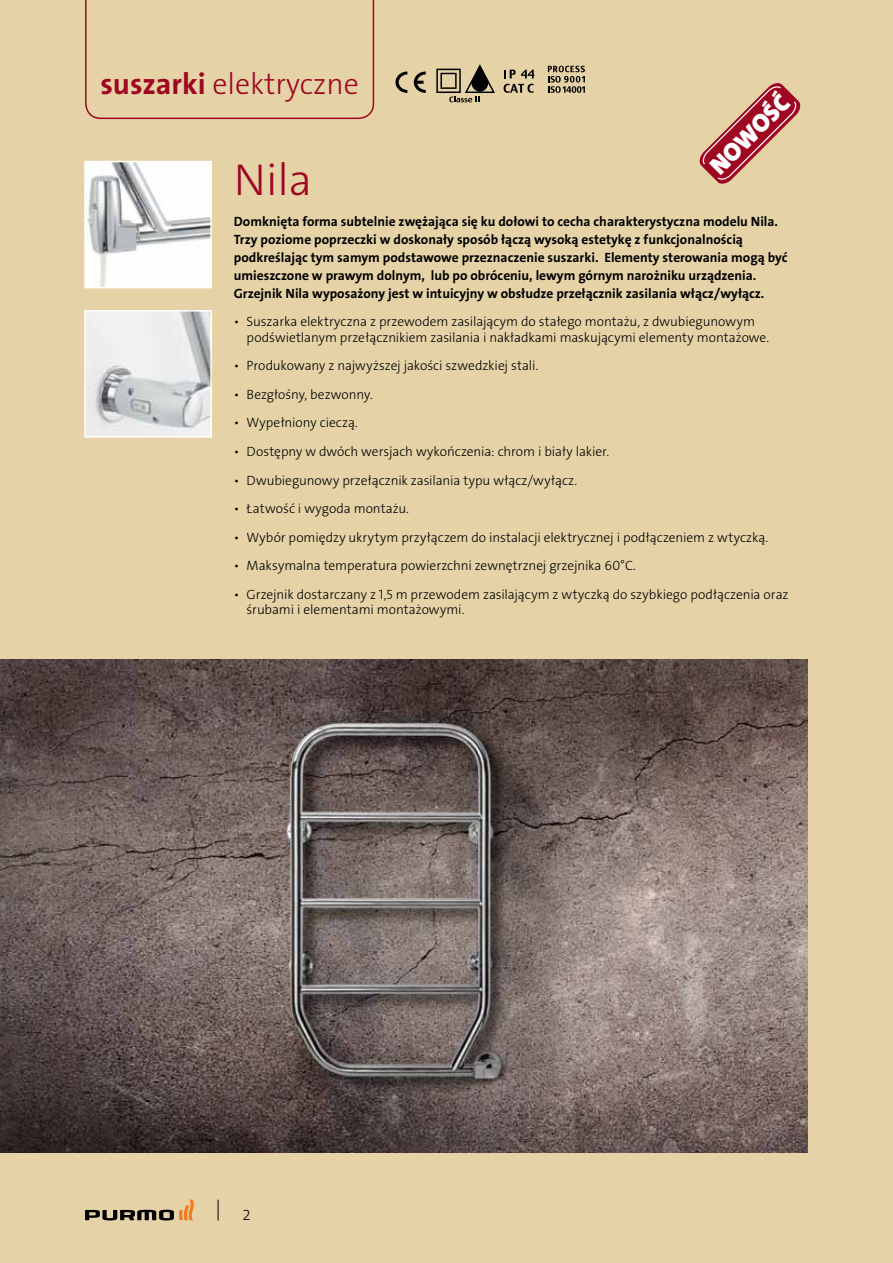
<style>
.page{position:relative;width:893px;height:1263px;background:#e5d3a7}
.page>*{position:absolute;margin:0;border:0;box-sizing:border-box;transform-origin:0 0}
.t1{font:45px "The Sans LP3 Lig";color:#9e0621}
.t2{font:30px "The Sans LP3 Lig";color:#9e0621}
.t3{font:900 25.05px "The Sans LP9";color:#fff}
.t4{font:15px "The Sans LP3 Lig";color:#000}
.t5{font:13.5px/15.8px "The Sans LP3 Lig";letter-spacing:-.005em;color:#000}
.t6{font:13.5px/18px "The Sans LP7 Bld";color:#000}
.s1{font-family:"The Sans LP7 Bld"}
</style>
<div class="page">
<img style="left:87px;top:313px;width:122px;height:122px">
<div style="left:84px;top:310px;width:128px;height:128px;border:2px solid #fff"></div>
<img style="left:87px;top:164px;width:122px;height:121px">
<div style="left:84px;top:161px;width:128px;height:127px;border:2px solid #fff"></div>
<img style="left:0;top:659px;width:808px;height:493px">
<svg style="left:218px;top:1199px;width:1px;height:21px"></svg>
<svg style="left:85px;top:1199px;width:109px;height:21px"></svg>
<svg style="left:85px;top:0;width:289px;height:119px"></svg>
<svg style="left:436px;top:64px;width:59px;height:38px"></svg>
<svg style="left:504px;top:70px;width:30px;height:8px"></svg>
<svg style="left:504px;top:84px;width:30px;height:9px"></svg>
<svg style="left:548px;top:66px;width:37px;height:27px"></svg>
<svg style="left:395px;top:72px;width:12px;height:21px"></svg>
<svg style="left:414px;top:72px;width:12px;height:21px"></svg>
<svg style="left:699px;top:83px;width:102px;height:101px"></svg>
<h2 class="t2" style="left:100px;top:64px;width:260px"><span class="s1">suszarki</span> elektryczne</h2>
<h3 class="t3" style="left:703px;top:159px;width:103px;rotate:-45deg">NOWOŚĆ</h3>
<h1 class="t1" style="left:234px;top:151px;width:80px">Nila</h1>
<p class="t6" style="left:234px;top:212px;width:555px">Domknięta forma subtelnie zwężająca się ku dołowi to cecha charakterystyczna modelu Nila.<br>Trzy poziome poprzeczki w doskonały sposób łączą wysoką estetykę z funkcjonalnością podkreślając tym samym podstawowe przeznaczenie suszarki. Elementy sterowania mogą być umieszczone w prawym dolnym, lub po obróceniu, lewym górnym narożniku urządzenia.<br>Grzejnik Nila wyposażony jest w intuicyjny w obsłudze przełącznik zasilania włącz/wyłącz.</p>
<p class="t5" style="left:247px;top:314px;width:524px;text-indent:-13px">• Suszarka elektryczna z przewodem zasilającym do stałego montażu, z dwubiegunowym podświetlanym przełącznikiem zasilania i nakładkami maskującymi elementy montażowe.</p>
<p class="t5" style="left:234px;top:358px;width:306px">• Produkowany z najwyższej jakości szwedzkiej stali.</p>
<p class="t5" style="left:234px;top:387px;width:140px">• Bezgłośny, bezwonny.</p>
<p class="t5" style="left:234px;top:415px;width:126px">• Wypełniony cieczą.</p>
<p class="t5" style="left:234px;top:444px;width:377px">• Dostępny w dwóch wersjach wykończenia: chrom i biały lakier.</p>
<p class="t5" style="left:234px;top:472px;width:345px">• Dwubiegunowy przełącznik zasilania typu włącz/wyłącz.</p>
<p class="t5" style="left:234px;top:501px;width:177px">• Łatwość i wygoda montażu.</p>
<p class="t5" style="left:234px;top:529px;width:536px">• Wybór pomiędzy ukrytym przyłączem do instalacji elektrycznej i podłączeniem z wtyczką.</p>
<p class="t5" style="left:234px;top:558px;width:404px">• Maksymalna temperatura powierzchni zewnętrznej grzejnika 60°C.</p>
<p class="t5" style="left:247px;top:586px;width:543px;text-indent:-13px">• Grzejnik dostarczany z 1,5 m przewodem zasilającym z wtyczką do szybkiego podłączenia oraz śrubami i elementami montażowymi.</p>
<p class="t4" style="left:242px;top:1206px;width:10px">2</p>
</div>
